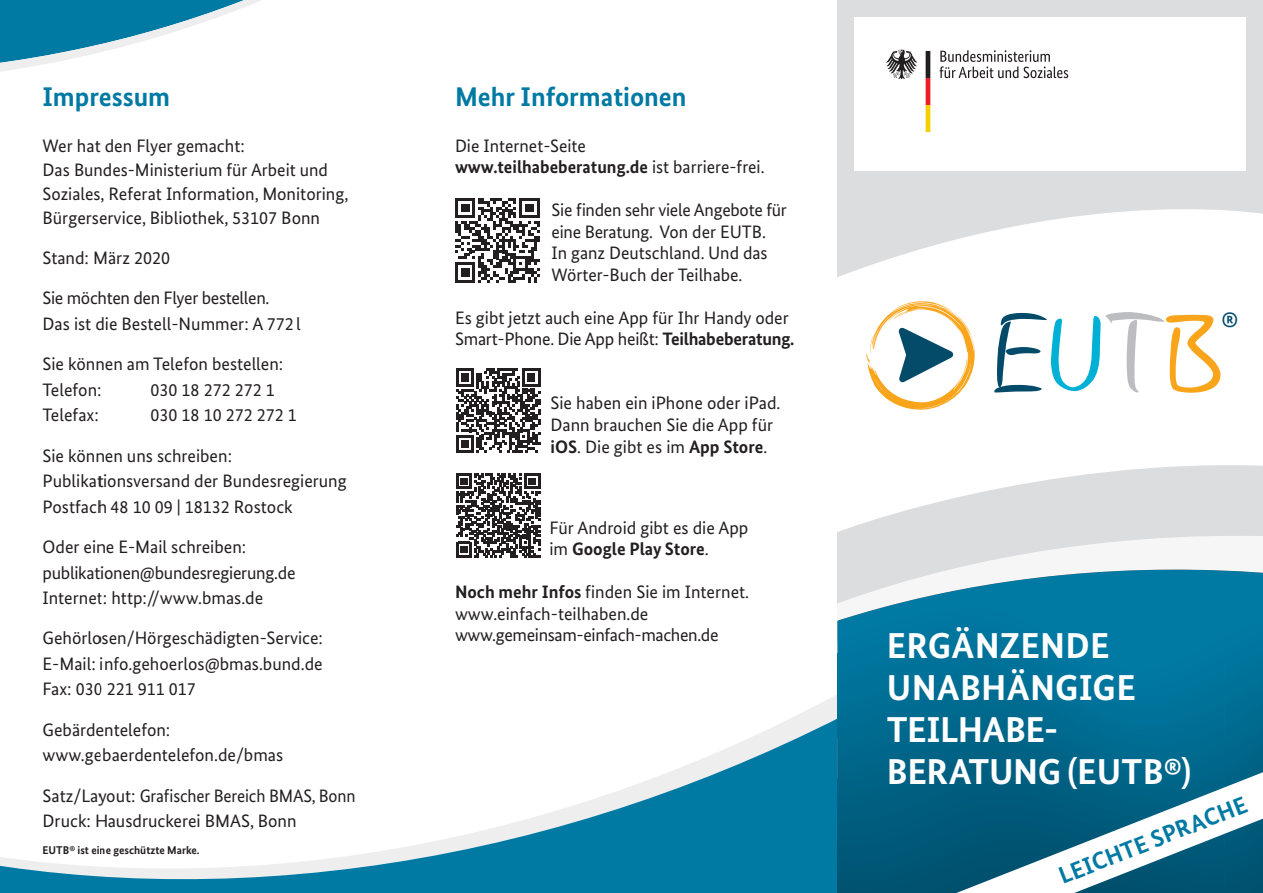
<style>
.page{position:relative;width:1263px;height:893px;background:#fff}
.page>*{position:absolute;margin:0;border:0;box-sizing:border-box;transform-origin:0 0}
.t1{font:114.75px "Gunny Rewritten";color:#044b69}
.t2{font:700 36px/42px "Bundes Sans";letter-spacing:.005em;color:#fff}
.t3{font:33.75px "Bundes Sans";color:#044b69}
.t4{font:700 27px "Bundes Sans";color:#0079a3}
.t5{font:700 24px "Bundes Sans";color:#0079a3}
.t6{font:18px/21.6px "Bundes Sans";color:#231f20}
.t7{font:18px "Bundes Sans";letter-spacing:-.02em;color:#231f20}
.t8{font:700 11.25px "Bundes Sans";color:#231f20}
.s1{font-weight:700}
.s2{color:#00b0d5}
.s3{color:#bcbdc0}
.s4{color:#f9a51b}
</style>
<div class="page">
<div style="left:0;top:879px;width:838px;height:14px;background:#0079a3"></div>
<svg style="left:0;top:687px;width:838px;height:192px"></svg>
<svg style="left:0;top:0;width:261px;height:72px"></svg>
<svg style="left:455px;top:198px;width:85px;height:85px"></svg>
<svg style="left:456px;top:368px;width:84px;height:85px"></svg>
<svg style="left:456px;top:473px;width:84px;height:84px"></svg>
<div style="left:838px;top:0;width:425px;height:642px;background:#dcdddf"></div>
<img style="left:1224px;top:642px;width:39px;height:130px">
<img style="left:838px;top:642px;width:386px;height:251px">
<div style="left:855px;top:17px;width:391px;height:153px;background:#fff"></div>
<svg style="left:838px;top:536px;width:425px;height:106px"></svg>
<svg style="left:939px;top:50px;width:129px;height:28px"></svg>
<svg style="left:886px;top:50px;width:31px;height:29px"></svg>
<svg style="left:926px;top:51px;width:4px;height:81px"></svg>
<svg style="left:837px;top:179px;width:426px;height:354px;fill:#fff"></svg>
<div style="left:860px;top:298px;width:385px;height:123px;background:#fff"></div>
<svg style="left:866px;top:301px;width:109px;height:109px"></svg>
<svg style="left:956px;top:772px;width:307px;height:121px"></svg>
<h2 class="t4" style="left:43px;top:81px;width:129px">Impressum</h2>
<p class="t6" style="left:43px;top:134px;width:204px">Wer hat den Flyer gemacht:</p>
<p class="t6" style="left:43px;top:157px;width:307px;line-height:24px">Das Bundes-Ministerium für Arbeit und<br>Soziales, Referat Information, Monitoring,<br>Bürgerservice, Bibliothek, 53107 Bonn</p>
<p class="t6" style="left:43px;top:247px;width:129px">Stand: März 2020</p>
<p class="t7" style="left:43px;top:287px;width:228px">Sie möchten den Flyer bestellen.</p>
<p class="t6" style="left:43px;top:313px;width:260px">Das ist die Bestell-Nummer: A 772 l</p>
<p class="t6" style="left:43px;top:353px;width:242px">Sie können am Telefon bestellen:</p>
<p class="t6" style="left:43px;top:379px;width:61px">Telefon:</p>
<p class="t6" style="left:151px;top:379px;width:126px">030 18 272 272 1</p>
<p class="t6" style="left:43px;top:404px;width:58px">Telefax:</p>
<p class="t6" style="left:151px;top:404px;width:148px">030 18 10 272 272 1</p>
<p class="t6" style="left:43px;top:444px;width:191px">Sie können uns schreiben:</p>
<p class="t6" style="left:43px;top:470px;width:306px">Publikationsversand der Bundesregierung</p>
<p class="t6" style="left:43px;top:495px;width:252px">Postfach 48 10 09 | 18132 Rostock</p>
<p class="t6" style="left:43px;top:536px;width:205px">Oder eine E-Mail schreiben:</p>
<p class="t6" style="left:43px;top:561px;width:255px">publikationen@bundesregierung.de</p>
<p class="t6" style="left:43px;top:587px;width:222px">Internet: http://www.bmas.de</p>
<p class="t6" style="left:43px;top:627px;width:282px">Gehörlosen/Hörgeschädigten-Service:</p>
<p class="t6" style="left:43px;top:653px;width:282px">E-Mail: info.gehoerlos@bmas.bund.de</p>
<p class="t6" style="left:43px;top:678px;width:155px">Fax: 030 221 911 017</p>
<p class="t6" style="left:43px;top:719px;width:129px">Gebärdentelefon:</p>
<p class="t6" style="left:43px;top:744px;width:242px">www.gebaerdentelefon.de/bmas</p>
<p class="t6" style="left:43px;top:784px;width:315px">Satz/Layout: Grafischer Bereich BMAS, Bonn</p>
<p class="t6" style="left:43px;top:810px;width:255px">Druck: Hausdruckerei BMAS, Bonn</p>
<p class="t8" style="left:43px;top:843px;width:159px">EUTB® ist eine geschützte Marke.</p>
<h2 class="t4" style="left:455px;top:81px;width:233px">Mehr Informationen</h2>
<p class="t6" style="left:455px;top:134px;width:311px">Die Internet-Seite <span class="s1">www.teilhabeberatung.de</span> ist barriere-frei.</p>
<p class="t6" style="left:551px;top:199px;width:237px">Sie finden sehr viele Angebote für eine Beratung. Von der EUTB.<br>In ganz Deutschland. Und das<br>Wörter-Buch der Teilhabe.</p>
<p class="t6" style="left:455px;top:307px;width:341px">Es gibt jetzt auch eine App für Ihr Handy oder<br>Smart-Phone. Die App heißt: <span class="s1">Teilhabeberatung.</span></p>
<p class="t6" style="left:550px;top:392px;width:232px">Sie haben ein iPhone oder iPad.<br>Dann brauchen Sie die App für <span class="s1">iOS</span>. Die gibt es im <span class="s1">App Store</span>.</p>
<p class="t6" style="left:549px;top:517px;width:201px">Für Android gibt es die App im <span class="s1">Google Play Store</span>.</p>
<p class="t6" style="left:455px;top:581px;width:296px"><span class="s1">Noch mehr Infos</span> finden Sie im Internet. www.einfach-teilhaben.de www.gemeinsam-einfach-machen.de</p>
<p class="t1" style="left:991px;top:283px;width:233px">E<span class="s2">U</span><span class="s3">T</span><span class="s4">B</span></p>
<p class="t3" style="left:1221px;top:304px;width:20px">®</p>
<h1 class="t2" style="left:887px;top:625px;width:306px">ERGÄNZENDE<br>UNABHÄNGIGE<br>TEILHABE-<br>BERATUNG (EUTB®)</h1>
<p class="t5" style="left:1054px;top:862px;width:202px;rotate:-21deg">LEICHTE SPRACHE</p>
</div>
